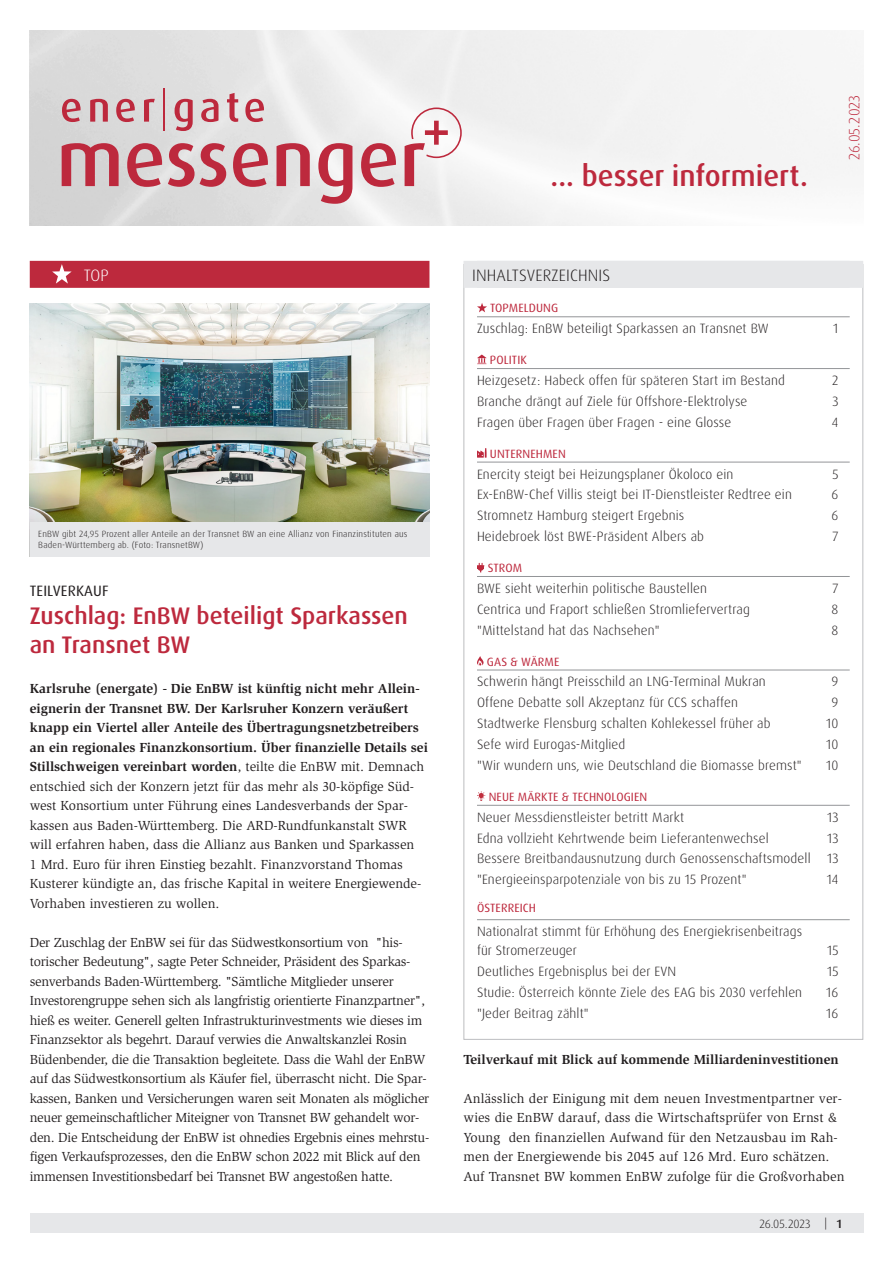
<style>
.page{position:relative;width:893px;height:1263px;background:#fff}
.page>*{position:absolute;margin:0;border:0;box-sizing:border-box;transform-origin:0 0}
.Fließtext{font:500 29.25px "Dax Pro";color:#bd293d}
.Headline{font:500 24px/28.8px "Dax Pro";color:#bd293d}
.Inhaltsverzeichnis_Ü{font:300 16.5px "Dax Pro";letter-spacing:.01em;color:#231f20}
.Rubrikzeile{font:300 16.5px "Dax Pro";color:#fff}
.Dachzeile{font:15px "Dax Pro";letter-spacing:.01em;color:#231f20}
.t1{font:300 15px "Dax Pro";color:#bd293d}
.t2{font:300 13.5px/18.8px "Dax Pro";letter-spacing:.01em;color:#231f20}
.Fließtext-2{font:13.5px/19.5px "Slimbach Std";letter-spacing:-.02em;color:#231f20}
.Fließtext-3{font:13.5px/19.5px "Slimbach Std";color:#231f20}
.Fließtext-4{font:13.5px/19.5px "Slimbach Std";letter-spacing:.01em;color:#231f20}
.Zwischenüberschrift{font:700 13.5px "Slimbach Std";color:#231f20}
.t3{font:12px "Dax Pro";letter-spacing:.01em;color:#bd293d}
.t4{font:300 12px "Dax Pro";letter-spacing:-.01em;color:#231f20}
.Bildunterschrift{font:300 9px/10.8px "Dax Pro";letter-spacing:.02em;color:#231f20}
.s1{font-weight:700}
.s2{font-weight:500}
</style>
<div class="page">
<div style="left:30px;top:1214px;width:833px;height:19px;background:#e6e7e9"></div>
<div style="left:30px;top:261px;width:399px;height:27px;background:#bd293d"></div>
<svg style="left:52px;top:264px;width:20px;height:20px"></svg>
<img style="left:30px;top:30px;width:829px;height:195px">
<hr style="left:163px;top:89px;width:2px;height:42px;background:#bd293d">
<svg style="left:62px;top:143px;width:57px;height:43px;background:#c77782"></svg>
<svg style="left:127px;top:143px;width:35px;height:44px;background:#cb808a"></svg>
<svg style="left:168px;top:143px;width:58px;height:44px;background:#ce8992"></svg>
<svg style="left:233px;top:143px;width:35px;height:44px;background:#ce838d"></svg>
<svg style="left:277px;top:143px;width:33px;height:43px"></svg>
<svg style="left:318px;top:143px;width:34px;height:61px"></svg>
<svg style="left:361px;top:143px;width:35px;height:44px;background:#d28791"></svg>
<svg style="left:62px;top:99px;width:19px;height:23px"></svg>
<svg style="left:90px;top:99px;width:18px;height:23px"></svg>
<svg style="left:116px;top:99px;width:19px;height:23px"></svg>
<svg style="left:144px;top:99px;width:11px;height:23px"></svg>
<svg style="left:175px;top:99px;width:18px;height:32px"></svg>
<svg style="left:201px;top:99px;width:17px;height:23px"></svg>
<svg style="left:227px;top:93px;width:11px;height:29px"></svg>
<svg style="left:245px;top:99px;width:19px;height:23px"></svg>
<svg style="left:405px;top:107px;width:57px;height:79px"></svg>
<hr style="left:477px;top:317px;width:373px;height:1px;background:#939598">
<hr style="left:477px;top:368px;width:373px;height:1px;background:#939598">
<hr style="left:477px;top:462px;width:373px;height:1px;background:#939598">
<hr style="left:477px;top:576px;width:373px;height:1px;background:#939598">
<hr style="left:477px;top:670px;width:373px;height:1px;background:#939598">
<hr style="left:477px;top:805px;width:373px;height:1px;background:#939598">
<hr style="left:477px;top:919px;width:373px;height:1px;background:#939598">
<svg style="left:477px;top:303px;width:10px;height:9px"></svg>
<svg style="left:477px;top:355px;width:10px;height:9px"></svg>
<svg style="left:477px;top:448px;width:10px;height:10px"></svg>
<svg style="left:477px;top:563px;width:7px;height:8px"></svg>
<svg style="left:477px;top:656px;width:6px;height:10px"></svg>
<svg style="left:477px;top:791px;width:8px;height:10px"></svg>
<div style="left:463px;top:261px;width:400px;height:27px;background:#e6e7e9"></div>
<img style="left:30px;top:303px;width:399px;height:219px">
<div style="left:30px;top:522px;width:399px;height:35px;background:#e6e7e9"></div>
<p class="Rubrikzeile" style="left:84px;top:264px;width:26px">TOP</p>
<p class="Bildunterschrift" style="left:38px;top:529px;width:371px">EnBW gibt 24,95 Prozent aller Anteile an der Transnet BW an eine Allianz von Finanzinstituten aus<br>Baden-Württemberg ab. (Foto: TransnetBW)</p>
<p class="Dachzeile" style="left:30px;top:581px;width:80px">TEILVERKAUF</p>
<p class="Headline" style="left:30px;top:602px;width:380px">Zuschlag: EnBW beteiligt Sparkassen an Transnet BW</p>
<p class="Fließtext-3" style="left:30px;top:679px;width:400px"><span class="s1">Karlsruhe (energate) - Die EnBW ist künftig nicht mehr Allein&shy;eignerin der Transnet BW. Der Karlsruher Konzern veräußert knapp ein Viertel aller Anteile des Übertragungsnetzbetreibers an ein regionales Finanzkonsortium. Über finanzielle Details sei Stillschweigen vereinbart worden</span>, teilte die EnBW mit. Demnach entschied sich der Konzern jetzt für das mehr als 30-köpfige Süd&shy;west Konsortium unter Führung eines Landesverbands der Spar&shy;kassen aus Baden-Württemberg. Die ARD-Rundfunkanstalt SWR will erfahren haben, dass die Allianz aus Banken und Sparkassen<br>1 Mrd. Euro für ihren Einstieg bezahlt. Finanzvorstand Thomas Kusterer kündigte an, das frische Kapital in weitere Energiewende-Vorhaben investieren zu wollen.</p>
<p class="Fließtext-2" style="left:30px;top:932px;width:401px">Der Zuschlag der EnBW sei für das Südwestkonsortium von "his&shy;torischer Bedeutung", sagte Peter Schneider, Präsident des Sparkas&shy;senverbands Baden-Württemberg. "Sämtliche Mitglieder unserer Investorengruppe sehen sich als langfristig orientierte Finanzpartner", hieß es weiter. Generell gelten Infrastrukturinvestments wie dieses im Finanzsektor als begehrt. Darauf verwies die Anwaltskanzlei Rosin Büdenbender, die die Transaktion begleitete. Dass die Wahl der EnBW auf das Südwestkonsortium als Käufer fiel, überrascht nicht. Die Spar&shy;kassen, Banken und Versicherungen waren seit Monaten als möglicher neuer gemeinschaftlicher Miteigner von Transnet BW gehandelt wor&shy;den. Die Entscheidung der EnBW ist ohnedies Ergebnis eines mehrstu&shy;figen Verkaufsprozesses, den die EnBW schon 2022 mit Blick auf den immensen Investitionsbedarf bei Transnet BW angestoßen hatte.</p>
<p class="Fließtext" style="left:551px;top:157px;width:259px">... besser informiert.</p>
<p class="t1" style="left:844px;top:160px;width:67px;rotate:-90deg">26.05.2023</p>
<p class="Inhaltsverzeichnis_Ü" style="left:486px;top:264px;width:140px">INHALTSVERZEICHNIS</p>
<p class="t3" style="left:490px;top:300px;width:70px">TOPMELDUNG</p>
<p class="t2" style="left:477px;top:319px;width:293px">Zuschlag: EnBW beteiligt Sparkassen an Transnet BW</p>
<p class="t2" style="left:833px;top:319px;width:7px">1</p>
<p class="t3" style="left:490px;top:352px;width:39px">POLITIK</p>
<p class="t2" style="left:477px;top:371px;width:309px">Heizgesetz: Habeck offen für späteren Start im Bestand</p>
<p class="t2" style="left:832px;top:371px;width:8px">2</p>
<p class="t2" style="left:477px;top:392px;width:272px">Branche drängt auf Ziele für Offshore-Elektrolyse</p>
<p class="t2" style="left:832px;top:392px;width:8px">3</p>
<p class="t2" style="left:477px;top:413px;width:256px">Fragen über Fragen über Fragen - eine Glosse</p>
<p class="t2" style="left:832px;top:413px;width:8px">4</p>
<p class="t3" style="left:490px;top:446px;width:77px">UNTERNEHMEN</p>
<p class="t2" style="left:477px;top:464px;width:258px">Enercity steigt bei Heizungsplaner Ökoloco ein</p>
<p class="t2" style="left:832px;top:464px;width:8px">5</p>
<p class="t2" style="left:477px;top:485px;width:316px">Ex-EnBW-Chef Villis steigt bei IT-Dienstleister Redtree ein</p>
<p class="t2" style="left:832px;top:485px;width:8px">6</p>
<p class="t2" style="left:477px;top:506px;width:209px">Stromnetz Hamburg steigert Ergebnis</p>
<p class="t2" style="left:832px;top:506px;width:8px">6</p>
<p class="t2" style="left:477px;top:527px;width:229px">Heidebroek löst BWE-Präsident Albers ab</p>
<p class="t2" style="left:832px;top:527px;width:7px">7</p>
<p class="t3" style="left:488px;top:560px;width:36px">STROM</p>
<p class="t2" style="left:477px;top:579px;width:232px">BWE sieht weiterhin politische Baustellen</p>
<p class="t2" style="left:832px;top:579px;width:7px">7</p>
<p class="t2" style="left:477px;top:600px;width:274px">Centrica und Fraport schließen Stromliefervertrag</p>
<p class="t2" style="left:832px;top:600px;width:8px">8</p>
<p class="t2" style="left:477px;top:621px;width:184px">"Mittelstand hat das Nachsehen"</p>
<p class="t2" style="left:832px;top:621px;width:8px">8</p>
<p class="t3" style="left:487px;top:654px;width:74px">GAS &amp; WÄRME</p>
<p class="t2" style="left:477px;top:672px;width:290px">Schwerin hängt Preisschild an LNG-Terminal Mukran</p>
<p class="t2" style="left:832px;top:672px;width:8px">9</p>
<p class="t2" style="left:477px;top:693px;width:262px">Offene Debatte soll Akzeptanz für CCS schaffen</p>
<p class="t2" style="left:832px;top:693px;width:8px">9</p>
<p class="t2" style="left:477px;top:714px;width:295px">Stadtwerke Flensburg schalten Kohlekessel früher ab</p>
<p class="t2" style="left:826px;top:714px;width:14px">10</p>
<p class="t2" style="left:477px;top:735px;width:150px">Sefe wird Eurogas-Mitglied</p>
<p class="t2" style="left:826px;top:735px;width:14px">10</p>
<p class="t2" style="left:477px;top:756px;width:326px">"Wir wundern uns, wie Deutschland die Biomasse bremst"</p>
<p class="t2" style="left:826px;top:756px;width:14px">10</p>
<p class="t3" style="left:489px;top:789px;width:160px">NEUE MÄRKTE &amp; TECHNOLOGIEN</p>
<p class="t2" style="left:477px;top:808px;width:209px">Neuer Messdienstleister betritt Markt</p>
<p class="t2" style="left:827px;top:808px;width:13px">13</p>
<p class="t2" style="left:477px;top:828px;width:293px">Edna vollzieht Kehrtwende beim Lieferantenwechsel</p>
<p class="t2" style="left:827px;top:828px;width:13px">13</p>
<p class="t2" style="left:477px;top:849px;width:363px">Bessere Breitbandausnutzung durch Genossenschaftsmodell 13</p>
<p class="t2" style="left:477px;top:870px;width:271px">"Energieeinsparpotenziale von bis zu 15 Prozent"</p>
<p class="t2" style="left:827px;top:870px;width:13px">14</p>
<p class="t3" style="left:477px;top:900px;width:60px">ÖSTERREICH</p>
<p class="t2" style="left:477px;top:922px;width:327px">Nationalrat stimmt für Erhöhung des Energiekrisenbeitrags für Stromerzeuger</p>
<p class="Inhaltsverzeichnis_Ü" style="left:472px;top:264px;width:140px">INHALTSVERZEICHNIS</p>
<p class="t2" style="left:827px;top:941px;width:13px">15</p>
<p class="t2" style="left:477px;top:962px;width:201px">Deutliches Ergebnisplus bei der EVN</p>
<p class="t2" style="left:827px;top:962px;width:13px">15</p>
<p class="t2" style="left:477px;top:982px;width:327px">Studie: Österreich könnte Ziele des EAG bis 2030 verfehlen</p>
<p class="t2" style="left:826px;top:982px;width:14px">16</p>
<p class="t2" style="left:477px;top:1003px;width:113px">"Jeder Beitrag zählt"</p>
<p class="t2" style="left:826px;top:1003px;width:14px">16</p>
<p class="Zwischenüberschrift" style="left:463px;top:1051px;width:377px">Teilverkauf mit Blick auf kommende Milliardeninvestitionen</p>
<p class="Fließtext-4" style="left:463px;top:1088px;width:383px">Anlässlich der Einigung mit dem neuen Investmentpartner ver&shy;wies die EnBW darauf, dass die Wirtschaftsprüfer von Ernst &amp; Young den finanziellen Aufwand für den Netzausbau im Rah&shy;men der Energiewende bis 2045 auf 126 Mrd. Euro schätzen.<br>Auf Transnet BW kommen EnBW zufolge für die Großvorhaben</p>
<p class="t4" style="left:759px;top:1216px;width:84px">26.05.2023 | <span class="s2">1</span></p>
</div>
